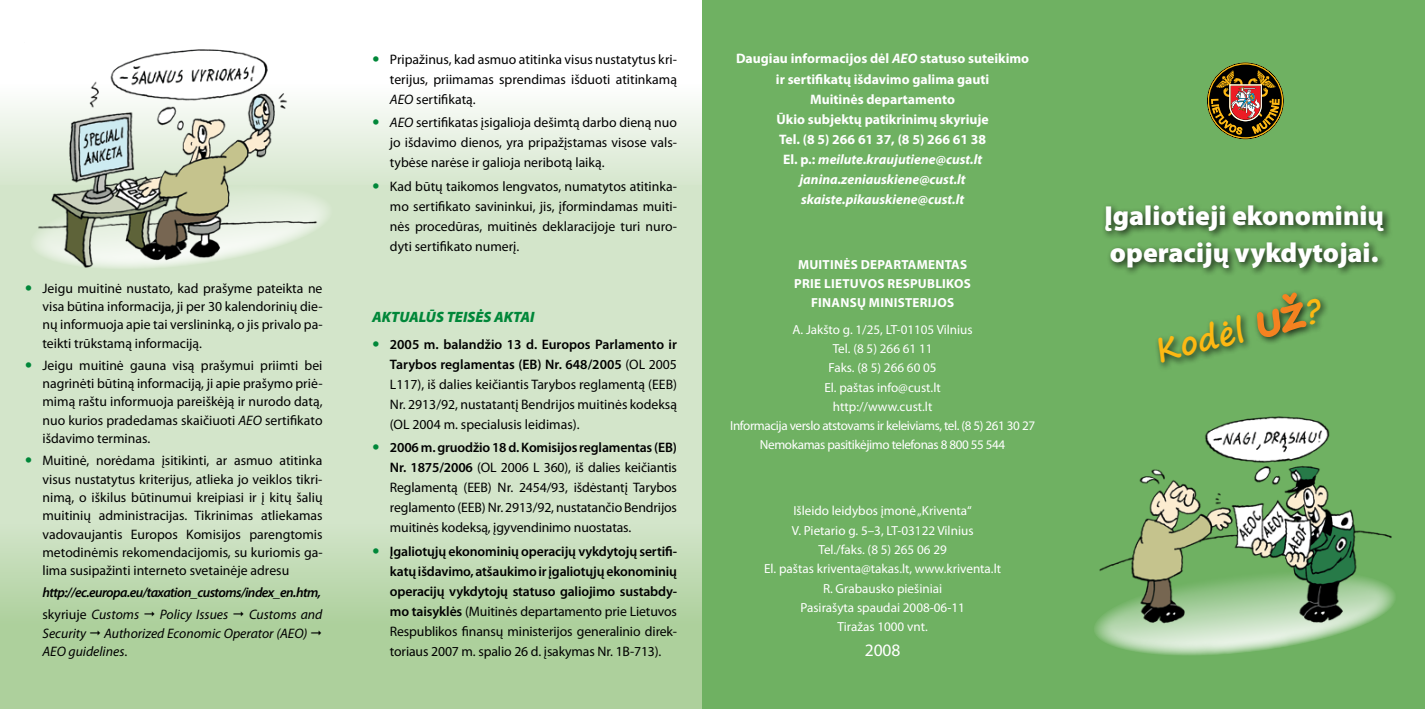
<style>
.page{position:relative;width:1425px;height:709px;background:#fff}
.page>*{position:absolute;margin:0;border:0;box-sizing:border-box;transform-origin:0 0}
.t1{font:700 32.5px "Segoe Print";color:#fdb813}
.t2{font:900 27.5px/36.5px "Myriad Pro";color:#fff}
.t3{font:17.5px "Myriad Pro";color:#fff}
.t4{font:italic 900 15px "Myriad Pro";color:#008739}
.t5{font:13.75px/20px "Myriad Pro";color:#000;text-align:justify}
.t6{font:600 13.75px/20px "Myriad Pro";letter-spacing:-.01em;color:#000;text-align:justify}
.t7{font:700 13.75px/20px "Myriad Pro";color:#fff;text-align:center}
.t8{font:italic 13.75px/18.4px "Myriad Pro";color:#000}
.t9{font:italic 600 13.75px/21.9px "Myriad Pro";letter-spacing:-.04em;color:#000}
.t10{font:13.12px/19.2px "Myriad Pro";letter-spacing:-.03em;color:#fff;text-align:center}
.t11{font:13.12px/19.2px "Myriad Pro";color:#fff;text-align:center}
.t12{font:700 13.12px/19.2px "Myriad Pro";letter-spacing:.02em;color:#fff;text-align:center}
.s1{font-style:italic}
.s2{font-weight:400;font-style:normal}
.s3{font-weight:400}
.s4{font-style:normal}
.s5{font-weight:600}
.s6{color:#f58220}
</style>
<div class="page">
<div style="left:702px;top:0;width:722px;height:709px;background:#6fb162"></div>
<div style="left:0;top:0;width:702px;height:709px;background:#d3e5ca"></div>
<div style="left:0;top:524px;width:702px;height:185px;background:linear-gradient(to bottom,#cbe0c0,#a4cb91)"></div>
<div style="left:0;top:0;width:702px;height:184px;background:linear-gradient(to bottom,#fff,#dfecd8)"></div>
<svg style="left:1207px;top:63px;width:76px;height:76px"></svg>
<div style="left:1101px;top:202px;width:323px;height:92px;background:#000;opacity:.75"></div>
<div style="left:1153px;top:288px;width:251px;height:137px;background:#000;opacity:.75"></div>
<svg style="left:1255px;top:252px;width:53px;height:87px"></svg>
<img style="left:25px;top:43px;width:305px;height:225px">
<svg style="left:1095px;top:630px;width:254px;height:25px"></svg>
<img style="left:1095px;top:412px;width:301px;height:218px">
<svg style="left:373px;top:56px;width:20px;height:9px"></svg>
<svg style="left:373px;top:120px;width:20px;height:8px"></svg>
<svg style="left:373px;top:183px;width:20px;height:1px"></svg>
<svg style="left:373px;top:548px;width:20px;height:9px"></svg>
<svg style="left:144px;top:611px;width:10px;height:5px"></svg>
<svg style="left:234px;top:611px;width:10px;height:5px"></svg>
<svg style="left:90px;top:630px;width:10px;height:5px"></svg>
<svg style="left:311px;top:630px;width:10px;height:5px"></svg>
<p class="t5" style="left:43px;top:278px;width:281px;line-height:18.4px">Jeigu muitinė nustato, kad prašyme pateikta ne visa būtina informacija, ji per 30 kalendorinių die&shy;nų informuoja apie tai verslininką, o jis privalo pa&shy;teikti trūkstamą informaciją.</p>
<p class="t5" style="left:43px;top:355px;width:281px;line-height:18.4px">Jeigu muitinė gauna visą prašymui priimti bei nagrinėti būtiną informaciją, ji apie prašymo priė&shy;mimą raštu informuoja pareiškėją ir nurodo datą, nuo kurios pradedamas skaičiuoti <span class="s1">AEO</span> sertifikato išdavimo terminas.</p>
<p class="t5" style="left:43px;top:451px;width:281px;line-height:18.4px">Muitinė, norėdama įsitikinti, ar asmuo atitinka visus nustatytus kriterijus, atlieka jo veiklos tikri&shy;nimą, o iškilus būtinumui kreipiasi ir į kitų šalių muitinių administracijas. Tikrinimas atliekamas vadovaujantis Europos Komisijos parengtomis metodinėmis rekomendacijomis, su kuriomis ga&shy;lima susipažinti interneto svetainėje adresu</p>
<p class="t9" style="left:43px;top:581px;width:280px">http://ec.europa.eu/taxation_customs/index_en.htm, <span class="s2">skyriuje</span> <span class="s3">Customs</span></p>
<p class="t8" style="left:160px;top:605px;width:70px">Policy Issues</p>
<p class="t8" style="left:249px;top:605px;width:75px">Customs and</p>
<p class="t8" style="left:42px;top:623px;width:266px;text-indent:62px">Authorized Economic Operator (AEO)<br>AEO guidelines<span class="s4">.</span></p>
<p class="t8" style="left:42px;top:623px;width:45px">Security</p>
<p class="t5" style="left:390px;top:49px;width:288px">Pripažinus, kad asmuo atitinka visus nustatytus kri&shy;terijus, priimamas sprendimas išduoti atitinkamą <span class="s1">AEO</span> sertifikatą.</p>
<p class="t5" style="left:390px;top:113px;width:289px"><span class="s1">AEO</span> sertifikatas įsigalioja dešimtą darbo dieną nuo jo išdavimo dienos, yra pripažįstamas visose vals&shy;tybėse narėse ir galioja neribotą laiką.</p>
<p class="t5" style="left:390px;top:176px;width:289px">Kad būtų taikomos lengvatos, numatytos atitinka&shy;mo sertifikato savininkui, jis, įformindamas muiti&shy;nės procedūras, muitinės deklaracijoje turi nuro&shy;dyti sertifikato numerį.</p>
<p class="t4" style="left:372px;top:308px;width:164px">AKTUALŪS TEISĖS AKTAI</p>
<p class="t5" style="left:390px;top:334px;width:289px"><span class="s5">2005 m. balandžio 13 d. Europos Parlamento ir Tarybos reglamentas (EB) Nr. 648/2005</span> (OL 2005<br>L117), iš dalies keičiantis Tarybos reglamentą (EEB)<br>Nr. 2913/92, nustatantį Bendrijos muitinės kodeksą (OL 2004 m. specialusis leidimas).</p>
<p class="t5" style="left:390px;top:437px;width:289px"><span class="s5">2006 m. gruodžio 18 d. Komisijos reglamentas (EB)<br>Nr. 1875/2006</span> (OL 2006 L 360), iš dalies keičiantis Reglamentą (EEB) Nr. 2454/93, išdėstantį Tarybos reglamento (EEB) Nr. 2913/92, nustatančio Bendrijos muitinės kodeksą, įgyvendinimo nuostatas.</p>
<p class="t6" style="left:390px;top:541px;width:289px">Įgaliotųjų ekonominių operacijų vykdytojų sertifi&shy;katų išdavimo, atšaukimo ir įgaliotųjų ekonominių operacijų vykdytojų statuso galiojimo sustabdy&shy;mo taisyklės <span class="s3">(Muitinės departamento prie Lietuvos Respublikos finansų ministerijos generalinio direk&shy;toriaus 2007 m. spalio 26 d. įsakymas Nr. 1B-713).</span></p>
<p class="t7" style="left:736px;top:48px;width:295px">Daugiau informacijos dėl <span class="s1">AEO</span> statuso suteikimo ir sertifikatų išdavimo galima gauti<br>Muitinės departamento<br>Ūkio subjektų patikrinimų skyriuje<br>Tel. (8 5) 266 61 37, (8 5) 266 61 38<br>El. p.: <span class="s1">meilute.kraujutiene@cust.lt janina.zeniauskiene@cust.lt skaiste.pikauskiene@cust.lt</span></p>
<p class="t12" style="left:794px;top:254px;width:178px">Muitinės departamentas prie Lietuvos Respublikos finansų ministerijos</p>
<p class="t10" style="left:730px;top:319px;width:306px">A. Jakšto g. 1/25, LT-01105 Vilnius<br>Tel. (8 5) 266 61 11<br>Faks. (8 5) 266 60 05<br>El. paštas info@cust.lt<br>http://www.cust.lt<br>Informacija verslo atstovams ir keleiviams, tel. (8 5) 261 30 27<br>Nemokamas pasitikėjimo telefonas 8 800 55 544</p>
<p class="t11" style="left:764px;top:501px;width:238px">Išleido leidybos įmonė „Kriventa“<br>V. Pietario g. 5–3, LT-03122 Vilnius<br>Tel./faks. (8 5) 265 06 29<br>El. paštas kriventa@takas.lt, www.kriventa.lt<br>R. Grabausko piešiniai<br>Pasirašyta spaudai 2008-06-11<br>Tiražas 1000 vnt.</p>
<p class="t3" style="left:864px;top:639px;width:37px">2008</p>
<h2 class="t2" style="left:1104px;top:198px;width:281px">Įgaliotieji ekonominių operacijų vykdytojai.</h2>
<h1 class="t1" style="left:1149px;top:322px;width:172px;rotate:-14deg">Kodėl <span class="s6">UŽ</span>?</h1>
</div>
